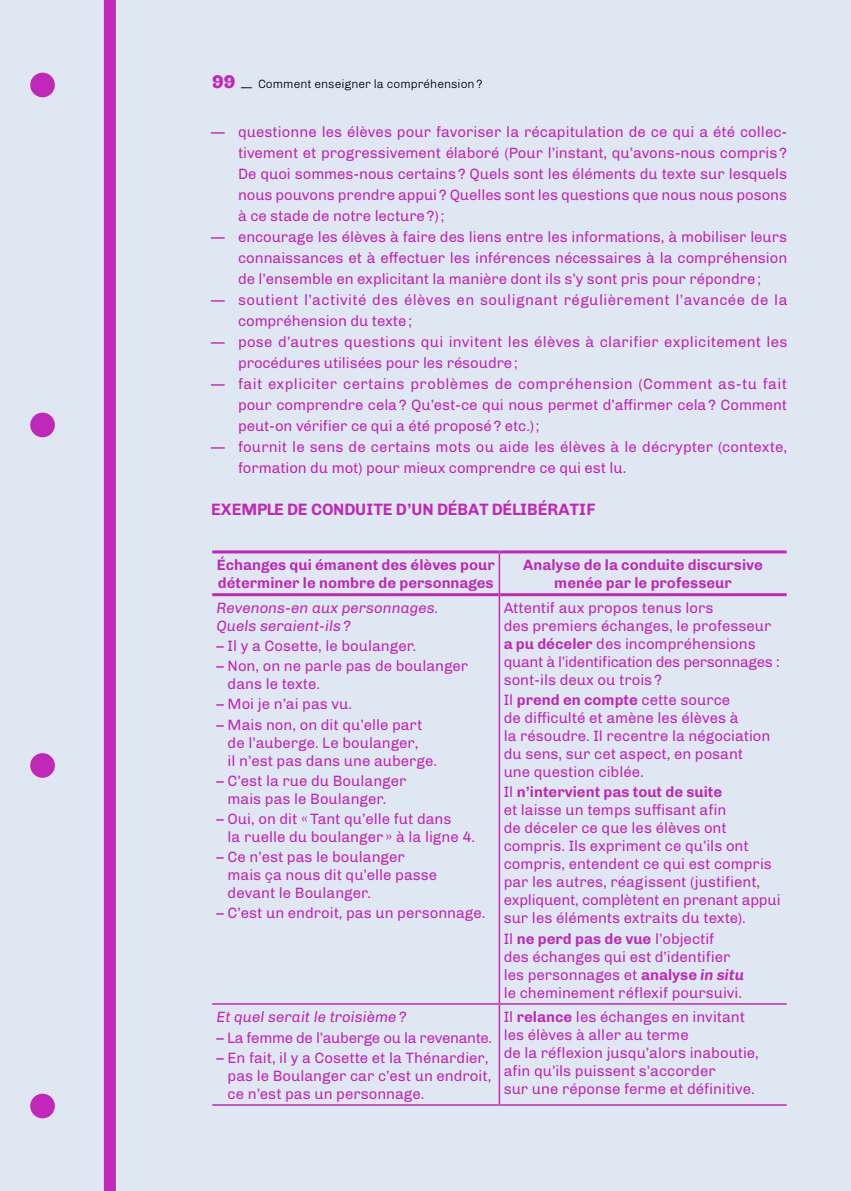
<style>
.page{position:relative;width:851px;height:1191px;background:#fff}
.page>*{position:absolute;margin:0;border:0;box-sizing:border-box;transform-origin:0 0}
.t1{font:700 16.5px "Chivo";color:#c028b9}
.t2{font:15px/18px "Chivo";color:#c028b9}
.t3{font:700 15px/18px "Chivo";color:#c028b9}
.t4{font:15px/21px "Chivo";letter-spacing:.02em;color:#c028b9}
.t5{font:15px/21px "Chivo";letter-spacing:.03em;color:#c028b9}
.t6{font:italic 15px/18px "Chivo";color:#c028b9}
.t7{font:15px "Chivo";letter-spacing:-.02em;color:#c028b9}
.t8{font:300 12px "Chivo";color:#000}
.s1{font-family:"Hernandez Niu W00";font-weight:800;font-size:18px;color:#c028b9}
.s2{font-weight:700}
.s3{font-weight:700;font-style:italic}
</style>
<div class="page">
<div style="left:0;top:0;width:850px;height:1191px;background:#dfe8f2"></div>
<div style="left:104px;top:0;width:12px;height:1191px;background:#c028b9"></div>
<hr style="left:212px;top:550px;width:287px;height:3px;background:#c028b9">
<hr style="left:499px;top:550px;width:287px;height:3px;background:#c028b9">
<hr style="left:212px;top:593px;width:286px;height:3px;background:#c028b9">
<hr style="left:500px;top:593px;width:286px;height:3px;background:#c028b9">
<hr style="left:498px;top:553px;width:2px;height:41px;background:#c028b9">
<hr style="left:498px;top:594px;width:2px;height:409px;background:#c028b9">
<hr style="left:498px;top:1004px;width:2px;height:100px;background:#c028b9">
<hr style="left:212px;top:1003px;width:287px;height:1px;background:#c028b9">
<hr style="left:499px;top:1003px;width:287px;height:1px;background:#c028b9">
<hr style="left:212px;top:1104px;width:287px;height:1px;background:#c028b9">
<hr style="left:499px;top:1104px;width:287px;height:1px;background:#c028b9">
<div style="left:30px;top:73px;width:25px;height:24px;background:#c028b9;border-radius:50%"></div>
<div style="left:30px;top:412px;width:25px;height:25px;background:#c028b9;border-radius:50%"></div>
<div style="left:30px;top:753px;width:25px;height:25px;background:#c028b9;border-radius:50%"></div>
<div style="left:30px;top:1093px;width:25px;height:25px;background:#c028b9;border-radius:50%"></div>
<p class="t8" style="left:212px;top:75px;width:272px"><span class="s1">99</span> — Comment enseigner la compréhension ?</p>
<p class="t2" style="left:238px;top:120px;width:550px;line-height:21px;text-align:justify;text-indent:-27px">— questionne les élèves pour favoriser la récapitulation de ce qui a été collec&shy;tivement et progressivement élaboré (Pour l’instant, qu’avons-nous compris ?<br>De quoi sommes-nous certains ? Quels sont les éléments du texte sur lesquels nous pouvons prendre appui ? Quelles sont les questions que nous nous posons à ce stade de notre lecture ?) ;</p>
<p class="t2" style="left:238px;top:225px;width:550px;line-height:21px;text-align:justify;text-indent:-27px">— encourage les élèves à faire des liens entre les informations, à mobiliser leurs connaissances et à effectuer les inférences nécessaires à la compréhension de l’ensemble en explicitant la manière dont ils s’y sont pris pour répondre ;</p>
<p class="t5" style="left:238px;top:288px;width:551px;text-indent:-27px">— soutient l’activité des élèves en soulignant régulièrement l’avancée de la compréhension du texte ;</p>
<p class="t4" style="left:238px;top:330px;width:551px;text-indent:-27px">— pose d’autres questions qui invitent les élèves à clarifier explicitement les procédures utilisées pour les résoudre ;</p>
<p class="t2" style="left:238px;top:372px;width:550px;line-height:21px;text-align:justify;text-indent:-27px">— fait expliciter certains problèmes de compréhension (Comment as-tu fait pour comprendre cela ? Qu’est-ce qui nous permet d’affirmer cela ? Comment peut-on vérifier ce qui a été proposé ? etc.);</p>
<p class="t2" style="left:238px;top:435px;width:550px;line-height:21px;text-indent:-27px">— fournit le sens de certains mots ou aide les élèves à le décrypter (contexte, formation du mot) pour mieux comprendre ce qui est lu.</p>
<p class="t1" style="left:211px;top:496px;width:386px">EXEMPLE DE CONDUITE D’UN DÉBAT DÉLIBÉRATIF</p>
<p class="t3" style="left:217px;top:555px;width:279px">Échanges qui émanent des élèves pour déterminer le nombre de personnages</p>
<p class="t3" style="left:523px;top:555px;width:241px;text-align:center">Analyse de la conduite discursive menée par le professeur</p>
<p class="t6" style="left:216px;top:598px;width:223px">Revenons-en aux personnages.<br>Quels seraient-ils ?</p>
<p class="t2" style="left:216px;top:636px;width:201px">– Il y a Cosette, le boulanger.</p>
<p class="t2" style="left:227px;top:656px;width:242px;text-indent:-11px">– Non, on ne parle pas de boulanger dans le texte.</p>
<p class="t2" style="left:216px;top:694px;width:137px">– Moi je n’ai pas vu.</p>
<p class="t2" style="left:227px;top:714px;width:211px;text-indent:-11px">– Mais non, on dit qu’elle part de l’auberge. Le boulanger,<br>il n’est pas dans une auberge.</p>
<p class="t2" style="left:227px;top:770px;width:180px;text-indent:-11px">– C’est la rue du Boulanger mais pas le Boulanger.</p>
<p class="t2" style="left:227px;top:809px;width:249px;text-indent:-11px">– Oui, on dit « Tant qu’elle fut dans<br>la ruelle du boulanger » à la ligne 4.</p>
<p class="t2" style="left:227px;top:847px;width:211px;text-indent:-11px">– Ce n’est pas le boulanger mais ça nous dit qu’elle passe devant le Boulanger.</p>
<p class="t2" style="left:216px;top:903px;width:270px">– C’est un endroit, pas un personnage.</p>
<p class="t2" style="left:503px;top:598px;width:277px">Attentif aux propos tenus lors<br>des premiers échanges, le professeur <span class="s2">a pu déceler</span> des incompréhensions quant à l’identification des personnages : sont-ils deux ou trois ?</p>
<p class="t2" style="left:503px;top:690px;width:268px">Il <span class="s2">prend en compte</span> cette source<br>de difficulté et amène les élèves à<br>la résoudre. Il recentre la négociation du sens, sur cet aspect, en posant une question ciblée.</p>
<p class="t2" style="left:503px;top:782px;width:278px">Il <span class="s2">n’intervient pas tout de suite<br></span>et laisse un temps suffisant afin<br>de déceler ce que les élèves ont compris. Ils expriment ce qu’ils ont compris, entendent ce qui est compris par les autres, réagissent (justifient, expliquent, complètent en prenant appui sur les éléments extraits du texte).</p>
<p class="t2" style="left:503px;top:928px;width:242px">Il <span class="s2">ne perd pas de vue</span> l’objectif<br>des échanges qui est d’identifier les personnages et <span class="s2">analyse</span> <span class="s3">in situ </span>le cheminement réflexif poursuivi.</p>
<p class="t6" style="left:216px;top:1007px;width:191px">Et quel serait le troisième ?</p>
<p class="t7" style="left:216px;top:1026px;width:277px">– La femme de l’auberge ou la revenante.</p>
<p class="t2" style="left:227px;top:1047px;width:265px;text-indent:-11px">– En fait, il y a Cosette et la Thénardier, pas le Boulanger car c’est un endroit, ce n’est pas un personnage.</p>
<p class="t2" style="left:503px;top:1007px;width:257px">Il <span class="s2">relance</span> les échanges en invitant les élèves à aller au terme<br>de la réflexion jusqu’alors inaboutie, afin qu’ils puissent s’accorder<br>sur une réponse ferme et définitive.</p>
</div>
